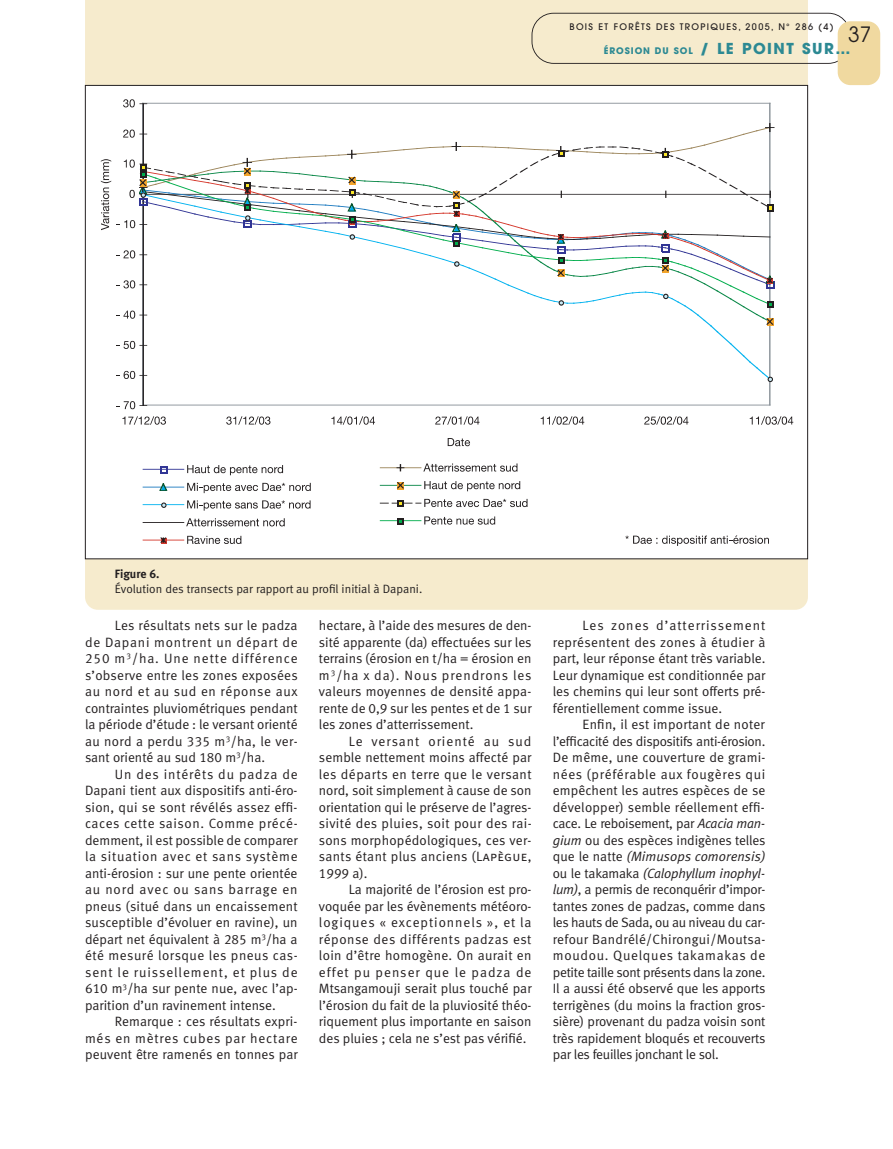
<style>
.page{position:relative;width:893px;height:1149px;background:#fff}
.page>*{position:absolute;margin:0;border:0;box-sizing:border-box;transform-origin:0 0}
.t1{font:21px "Avant Garde";color:#231f20}
.t2{font:13.5px/16.5px "Meta Normal LF";color:#231f20;text-align:justify}
.t3{font:12px "Meta Normal LF";color:#231f20}
.t4{font:12px "Meta Bold LF";color:#231f20}
.t5{font:500 9px "Avant Garde";letter-spacing:.15em;color:#231f20}
.t6{font:700 9px "Avant Garde";letter-spacing:.1em;color:#2c8993}
.s1{font-size:15px}
.s2{font-family:"Meta Normal LF Caps"}
.s3{font-style:italic}
</style>
<div class="page">
<div style="left:85px;top:0;width:723px;height:609px;background:#f6ebcd"></div>
<div style="left:85px;top:85px;width:723px;height:473px;background:#fff"></div>
<hr style="left:143px;top:103px;width:627px;height:1px;background:#878f96">
<hr style="left:769px;top:103px;width:1px;height:302px;background:#878f96">
<hr style="left:143px;top:404px;width:627px;height:1px;background:#878f96">
<hr style="left:142px;top:103px;width:1px;height:302px;background:#878f96">
<hr style="left:143px;top:104px;width:1px;height:301px;background:#231f20">
<svg style="left:116px;top:401px;width:31px;height:8px"></svg>
<svg style="left:123px;top:99px;width:24px;height:8px"></svg>
<svg style="left:122px;top:416px;width:44px;height:8px"></svg>
<svg style="left:226px;top:416px;width:44px;height:8px"></svg>
<svg style="left:331px;top:416px;width:44px;height:8px"></svg>
<svg style="left:435px;top:416px;width:44px;height:8px"></svg>
<svg style="left:541px;top:416px;width:43px;height:8px"></svg>
<svg style="left:644px;top:416px;width:44px;height:8px"></svg>
<svg style="left:750px;top:416px;width:43px;height:8px"></svg>
<hr style="left:143px;top:468px;width:41px;height:1px;background:#313595">
<svg style="left:160px;top:466px;width:7px;height:7px"></svg>
<svg style="left:187px;top:465px;width:96px;height:10px"></svg>
<hr style="left:143px;top:486px;width:41px;height:1px;background:#1d7bc0">
<svg style="left:159px;top:483px;width:9px;height:8px"></svg>
<svg style="left:187px;top:482px;width:124px;height:11px"></svg>
<hr style="left:143px;top:504px;width:41px;height:1px;background:#00b2ef">
<svg style="left:161px;top:502px;width:6px;height:5px"></svg>
<svg style="left:187px;top:500px;width:124px;height:10px"></svg>
<hr style="left:143px;top:522px;width:41px;height:1px;background:#231f20">
<svg style="left:186px;top:518px;width:99px;height:8px"></svg>
<hr style="left:143px;top:539px;width:41px;height:1px;background:#d5382c">
<svg style="left:159px;top:537px;width:8px;height:6px"></svg>
<svg style="left:187px;top:535px;width:54px;height:9px"></svg>
<hr style="left:380px;top:467px;width:41px;height:1px;background:#9b8459">
<svg style="left:397px;top:464px;width:7px;height:7px"></svg>
<svg style="left:423px;top:463px;width:94px;height:8px"></svg>
<hr style="left:380px;top:484px;width:41px;height:1px;background:#068645">
<svg style="left:396px;top:482px;width:9px;height:7px"></svg>
<svg style="left:424px;top:481px;width:96px;height:10px"></svg>
<svg style="left:380px;top:498px;width:147px;height:9px"></svg>
<hr style="left:380px;top:520px;width:41px;height:1px;background:#00ad4c">
<svg style="left:398px;top:518px;width:6px;height:6px"></svg>
<svg style="left:424px;top:516px;width:71px;height:8px"></svg>
<svg style="left:625px;top:535px;width:144px;height:10px"></svg>
<svg style="left:101px;top:123px;width:674px;height:259px"></svg>
<svg style="left:448px;top:438px;width:22px;height:8px"></svg>
<svg style="left:531px;top:13px;width:316px;height:51px;background:#efe6cc"></svg>
<div style="left:838px;top:21px;width:42px;height:64px;background:#f0d9a0;border-radius:13px"></div>
<p class="t5" style="left:569px;top:23px;width:266px">BOIS ET FORÊTS DES TROPIQUES, 2005, N° 286 (4)</p>
<h1 class="t1" style="left:848px;top:26px;width:25px">37</h1>
<p class="t6" style="left:604px;top:47px;width:248px">ÉROSION DU SOL <span class="s1">/ LE POINT SUR…</span></p>
<p class="t4" style="left:115px;top:569px;width:46px">Figure 6.</p>
<p class="t3" style="left:115px;top:584px;width:309px">Évolution des transects par rapport au profil initial à Dapani.</p>
<p class="t2" style="left:85px;top:618px;width:214px;text-indent:30px">Les résultats nets sur le padza de Dapani montrent un départ de 250 m<sup>3</sup>/ha. Une nette différence s’observe entre les zones exposées au nord et au sud en réponse aux contraintes pluviométriques pendant la période d’étude : le versant orienté au nord a perdu 335 m<sup>3</sup>/ha, le ver&shy;sant orienté au sud 180 m<sup>3</sup>/ha.</p>
<p class="t2" style="left:85px;top:766px;width:214px;text-indent:30px">Un des intérêts du padza de Dapani tient aux dispositifs anti-éro&shy;sion, qui se sont révélés assez effi&shy;caces cette saison. Comme précé&shy;demment, il est possible de comparer la situation avec et sans système anti-érosion : sur une pente orientée au nord avec ou sans barrage en pneus (situé dans un encaissement susceptible d’évoluer en ravine), un départ net équivalent à 285 m<sup>3</sup>/ha a été mesuré lorsque les pneus cas&shy;sent le ruissellement, et plus de 610 m<sup>3</sup>/ha sur pente nue, avec l’ap&shy;parition d’un ravinement intense.</p>
<p class="t2" style="left:85px;top:1014px;width:214px;text-indent:30px">Remarque : ces résultats expri&shy;més en mètres cubes par hectare peuvent être ramenés en tonnes par</p>
<p class="t2" style="left:319px;top:618px;width:214px">hectare, à l’aide des mesures de den&shy;sité apparente (da) effectuées sur les terrains (érosion en t/ha = érosion en m<sup>3</sup>/ha x da). Nous prendrons les valeurs moyennes de densité appa&shy;rente de 0,9 sur les pentes et de 1 sur les zones d’atterrissement.</p>
<p class="t2" style="left:319px;top:733px;width:214px;text-indent:30px">Le versant orienté au sud semble nettement moins affecté par les départs en terre que le versant nord, soit simplement à cause de son orientation qui le préserve de l’agres&shy;sivité des pluies, soit pour des rai&shy;sons morphopédologiques, ces ver&shy;sants étant plus anciens (<span class="s2">Lapègue</span>, 1999 a).</p>
<p class="t2" style="left:319px;top:882px;width:214px;text-indent:30px">La majorité de l’érosion est pro&shy;voquée par les évènements météoro&shy;logiques « exceptionnels », et la réponse des différents padzas est loin d’être homogène. On aurait en effet pu penser que le padza de Mtsangamouji serait plus touché par l’érosion du fait de la pluviosité théo&shy;riquement plus importante en saison des pluies ; cela ne s’est pas vérifié.</p>
<p class="t2" style="left:553px;top:618px;width:214px;text-indent:30px">Les zones d’atterrissement représentent des zones à étudier à part, leur réponse étant très variable.<br>Leur dynamique est conditionnée par les chemins qui leur sont offerts pré&shy;férentiellement comme issue.</p>
<p class="t2" style="left:553px;top:717px;width:214px;text-indent:30px">Enfin, il est important de noter l’efficacité des dispositifs anti-érosion.<br>De même, une couverture de grami&shy;nées (préférable aux fougères qui empêchent les autres espèces de se développer) semble réellement effi&shy;cace. Le reboisement, par <span class="s3">Acacia man&shy;gium</span> ou des espèces indigènes telles que le natte <span class="s3">(Mimusops comorensis) </span>ou le takamaka <span class="s3">(Calophyllum inophyl&shy;lum)</span>, a permis de reconquérir d’impor&shy;tantes zones de padzas, comme dans les hauts de Sada, ou au niveau du car&shy;refour Bandrélé/Chirongui/Moutsa&shy;moudou. Quelques takamakas de petite taille sont présents dans la zone.<br>Il a aussi été observé que les apports terrigènes (du moins la fraction gros&shy;sière) provenant du padza voisin sont très rapidement bloqués et recouverts par les feuilles jonchant le sol.</p>
</div>
